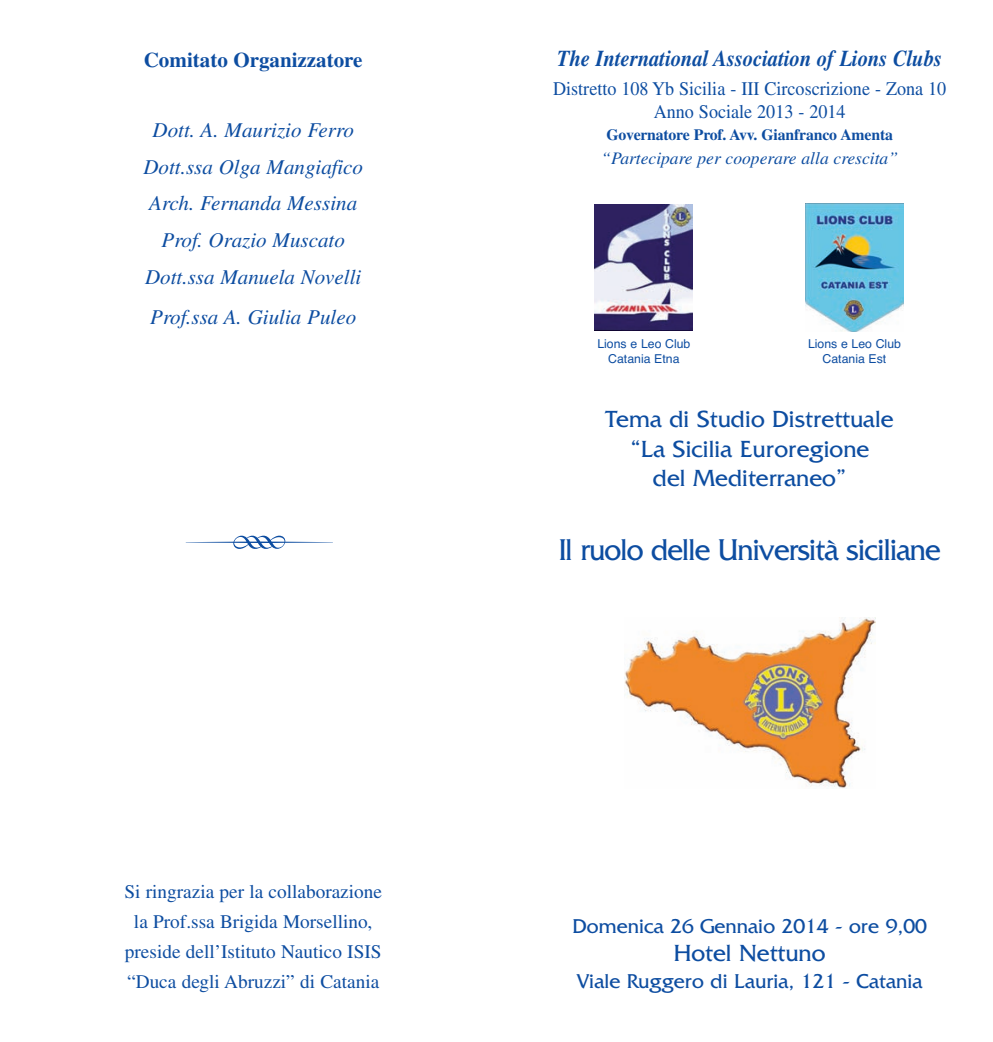
<style>
.page{position:relative;width:993px;height:1042px;background:#fff}
.page>*{position:absolute;margin:0;border:0;box-sizing:border-box;transform-origin:0 0}
.t1{font:italic 84px "Type Embellishments One Let Plain";color:#0d4da1}
.t2{font:31.5px "Friz Quadrata";letter-spacing:-.03em;color:#0d4da1;scale:.95 1}
.t3{font:24.5px/29.4px "Friz Quadrata";color:#0d4da1;text-align:center}
.t4{font:italic 700 22.75px "Times";color:#0d4da1;scale:.9 1}
.t5{font:italic 21px/36.8px "Times";color:#0d4da1;text-align:center}
.t6{font:21px "Friz Quadrata";color:#0d4da1}
.t7{font:700 21px "Times";color:#0d4da1}
.t8{font:19.25px/29.8px "Times";color:#0d4da1;text-align:center}
.t9{font:19.25px/23.1px "Times";color:#0d4da1;text-align:center;scale:.94 1}
.t10{font:italic 17.5px "Times";color:#0d4da1}
.t11{font:700 15.75px "Times";letter-spacing:-.01em;color:#0d4da1}
.t12{font:12.25px/14.7px "Helvetica";color:#0d4da1;text-align:center}
</style>
<div class="page">
<img style="left:594px;top:205px;width:98px;height:126px">
<img style="left:805px;top:204px;width:98px;height:128px">
<img style="left:624px;top:618px;width:251px;height:170px">
<p class="t7" style="left:144px;top:53px;width:220px">Comitato Organizzatore</p>
<p class="t5" style="left:143px;top:113px;width:221px">Dott. A. Maurizio Ferro<br>Dott.ssa Olga Mangiafico<br>Arch. Fernanda Messina<br>Prof. Orazio Muscato<br>Dott.ssa Manuela Novelli</p>
<p class="t5" style="left:150px;top:301px;width:207px">Prof.ssa A. Giulia Puleo</p>
<h1 class="t1" style="left:176px;top:493px;width:173px">-</h1>
<p class="t8" style="left:124px;top:879px;width:259px">Si ringrazia per la collaborazione la Prof.ssa Brigida Morsellino, preside dell’Istituto Nautico ISIS “Duca degli Abruzzi” di Catania</p>
<p class="t4" style="left:557px;top:50px;width:429px">The International Association of Lions Clubs</p>
<p class="t9" style="left:553px;top:79px;width:419px">Distretto 108 Yb Sicilia - III Circoscrizione - Zona 10<br>Anno Sociale 2013 - 2014</p>
<p class="t11" style="left:606px;top:129px;width:288px">Governatore Prof. Avv. Gianfranco Amenta</p>
<p class="t10" style="left:601px;top:152px;width:298px">“Partecipare per cooperare alla crescita”</p>
<p class="t12" style="left:597px;top:337px;width:94px">Lions e Leo Club<br>Catania Etna</p>
<p class="t12" style="left:807px;top:337px;width:94px">Lions e Leo Club<br>Catania Est</p>
<p class="t3" style="left:605px;top:404px;width:289px">Tema di Studio Distrettuale “La Sicilia Euroregione<br>del Mediterraneo”</p>
<h2 class="t2" style="left:558px;top:531px;width:403px">Il ruolo delle Università siciliane</h2>
<p class="t6" style="left:572px;top:914px;width:355px">Domenica 26 Gennaio 2014 - ore 9,00</p>
<p class="t3" style="left:673px;top:938px;width:153px">Hotel Nettuno</p>
<p class="t6" style="left:576px;top:968px;width:347px">Viale Ruggero di Lauria, 121 - Catania</p>
</div>
